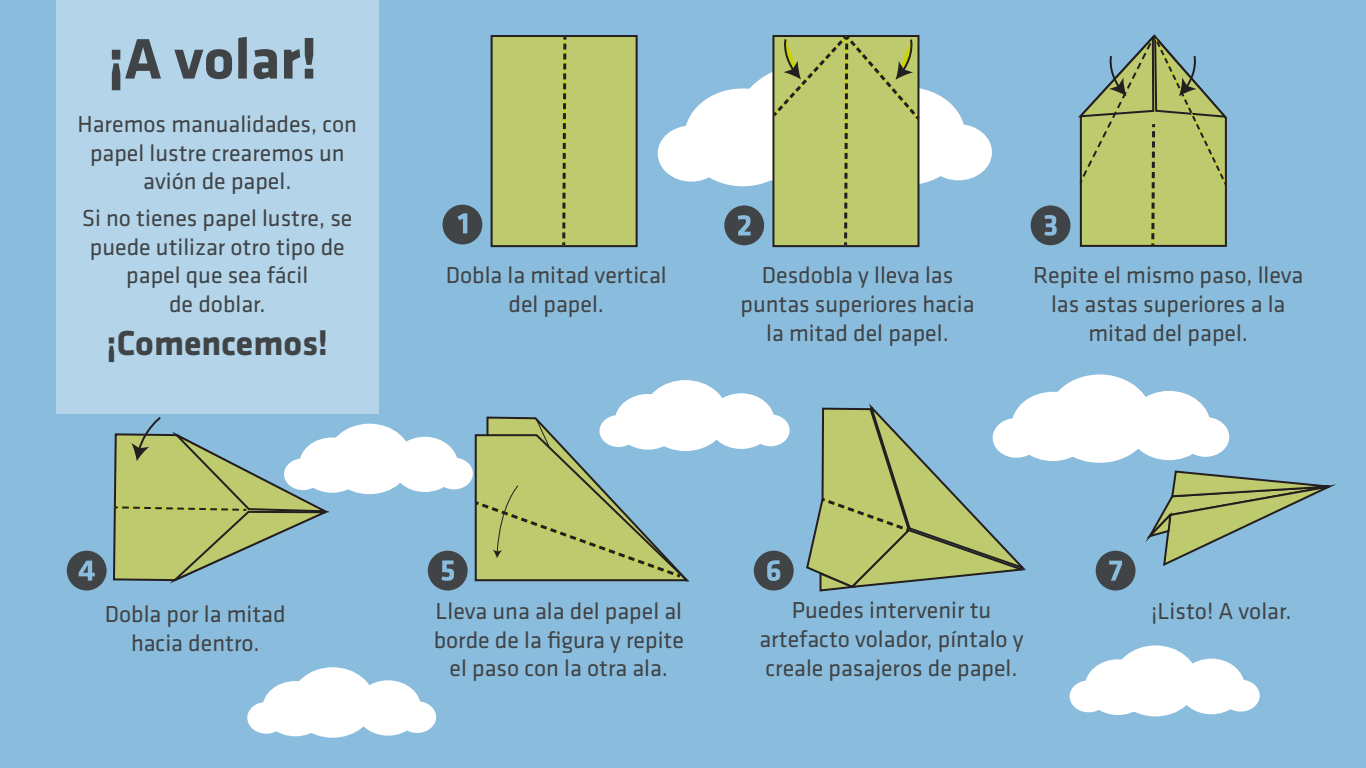
<style>
.page{position:relative;width:1366px;height:768px;background:#8abddd}
.page>*{position:absolute;margin:0;border:0;box-sizing:border-box;transform-origin:0 0}
.t1{font:700 59.2px "Klavika";color:#414446}
.t2{font:700 36px "Klavika";color:#414446}
.t3{font:24px/28.8px "Klavika";color:#414446;text-align:center}
</style>
<div class="page">
<div style="left:56px;top:0;width:323px;height:413px;background:#b3d4e9"></div>
<div style="left:848px;top:87px;width:117px;height:98px;background:#fff;border-radius:50%"></div>
<div style="left:925px;top:124px;width:67px;height:56px;background:#fff;border-radius:50%"></div>
<div style="left:684px;top:88px;width:117px;height:98px;background:#fff;border-radius:50%"></div>
<div style="left:658px;top:125px;width:67px;height:57px;background:#fff;border-radius:50%"></div>
<div style="left:327px;top:424px;width:85px;height:70px;background:#fff;border-radius:50%"></div>
<div style="left:392px;top:437px;width:66px;height:55px;background:#fff;border-radius:50%"></div>
<div style="left:299px;top:437px;width:66px;height:56px;background:#fff;border-radius:50%"></div>
<div style="left:290px;top:667px;width:85px;height:71px;background:#fff;border-radius:50%"></div>
<div style="left:355px;top:680px;width:66px;height:56px;background:#fff;border-radius:50%"></div>
<div style="left:398px;top:701px;width:38px;height:32px;background:#fff;border-radius:50%"></div>
<div style="left:262px;top:681px;width:66px;height:55px;background:#fff;border-radius:50%"></div>
<div style="left:247px;top:702px;width:38px;height:32px;background:#fff;border-radius:50%"></div>
<div style="left:643px;top:380px;width:85px;height:71px;background:#fff;border-radius:50%"></div>
<div style="left:708px;top:393px;width:67px;height:56px;background:#fff;border-radius:50%"></div>
<div style="left:751px;top:414px;width:39px;height:32px;background:#fff;border-radius:50%"></div>
<div style="left:615px;top:394px;width:66px;height:56px;background:#fff;border-radius:50%"></div>
<div style="left:1113px;top:645px;width:85px;height:71px;background:#fff;border-radius:50%"></div>
<div style="left:1178px;top:659px;width:67px;height:55px;background:#fff;border-radius:50%"></div>
<div style="left:1222px;top:680px;width:38px;height:32px;background:#fff;border-radius:50%"></div>
<div style="left:1085px;top:659px;width:66px;height:56px;background:#fff;border-radius:50%"></div>
<div style="left:1070px;top:680px;width:38px;height:32px;background:#fff;border-radius:50%"></div>
<div style="left:1047px;top:374px;width:105px;height:89px;background:#fff;border-radius:50%"></div>
<div style="left:1128px;top:391px;width:82px;height:69px;background:#fff;border-radius:50%"></div>
<div style="left:1182px;top:417px;width:47px;height:40px;background:#fff;border-radius:50%"></div>
<div style="left:1011px;top:392px;width:83px;height:69px;background:#fff;border-radius:50%"></div>
<div style="left:993px;top:418px;width:47px;height:40px;background:#fff;border-radius:50%"></div>
<div style="left:491px;top:35px;width:147px;height:212px;background:#beca6e;border:2px solid #231f20"></div>
<svg style="left:561px;top:37px;width:7px;height:208px"></svg>
<svg style="left:770px;top:35px;width:153px;height:210px;background:#b3be6c"></svg>
<svg style="left:1078px;top:34px;width:150px;height:213px"></svg>
<svg style="left:806px;top:401px;width:219px;height:191px"></svg>
<svg style="left:443px;top:205px;width:39px;height:39px"></svg>
<svg style="left:724px;top:205px;width:40px;height:40px"></svg>
<svg style="left:1031px;top:205px;width:39px;height:40px"></svg>
<svg style="left:67px;top:417px;width:267px;height:174px"></svg>
<svg style="left:428px;top:416px;width:261px;height:175px"></svg>
<svg style="left:754px;top:551px;width:40px;height:40px"></svg>
<svg style="left:1096px;top:470px;width:240px;height:121px"></svg>
<h1 class="t1" style="left:108px;top:27px;width:211px">¡A volar!</h1>
<p class="t3" style="left:78px;top:110px;width:281px">Haremos manualidades, con papel lustre crearemos un avión de papel.</p>
<p class="t3" style="left:82px;top:204px;width:272px">Si no tienes papel lustre, se puede utilizar otro tipo de papel que sea fácil<br>de doblar.</p>
<h2 class="t2" style="left:107px;top:324px;width:223px">¡Comencemos!</h2>
<p class="t3" style="left:446px;top:261px;width:222px">Dobla la mitad vertical del papel.</p>
<p class="t3" style="left:740px;top:261px;width:236px">Desdobla y lleva las puntas superiores hacia la mitad del papel.</p>
<p class="t3" style="left:1033px;top:261px;width:272px">Repite el mismo paso, lleva las astas superiores a la mitad del papel.</p>
<p class="t3" style="left:105px;top:600px;width:182px">Dobla por la mitad hacia dentro.</p>
<p class="t3" style="left:434px;top:597px;width:252px">Lleva una ala del papel al borde de la figura y repite el paso con la otra ala.</p>
<p class="t3" style="left:759px;top:596px;width:266px">Puedes intervenir tu artefacto volador, píntalo y creale pasajeros de papel.</p>
<p class="t3" style="left:1151px;top:597px;width:142px">¡Listo! A volar.</p>
</div>
